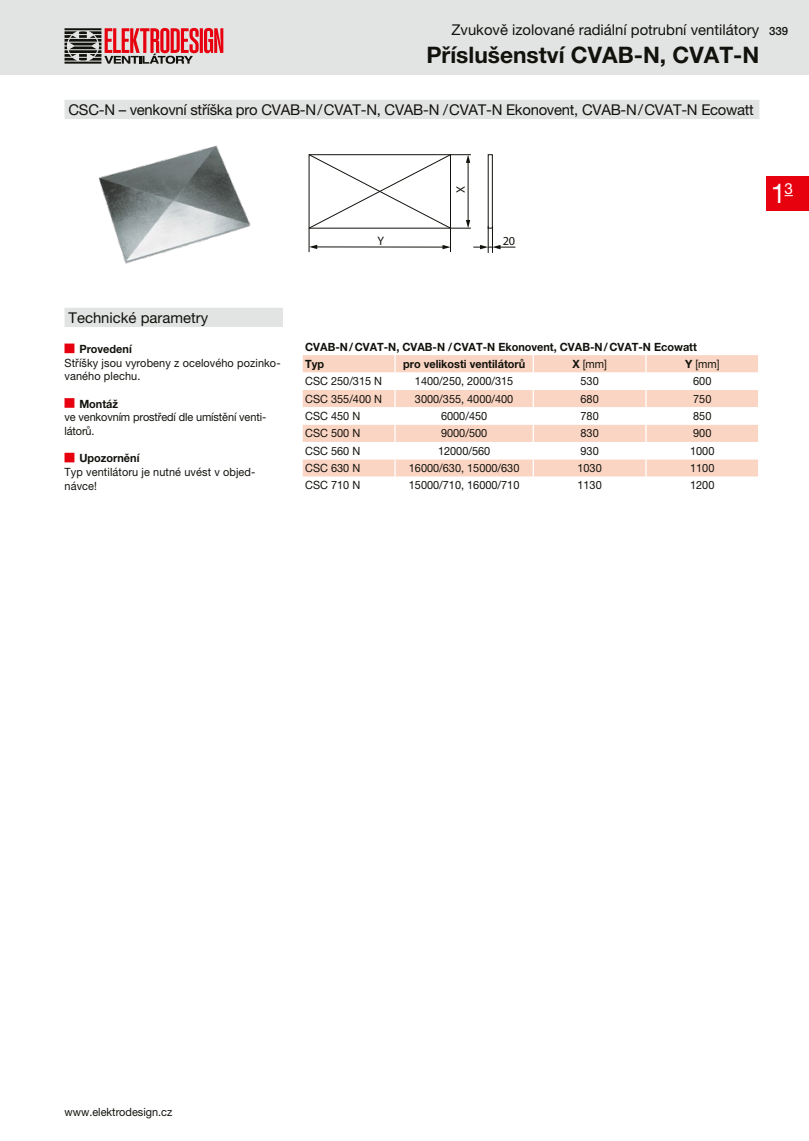
<style>
.page{position:relative;width:809px;height:1141px;background:#fff}
.page>*{position:absolute;margin:0;border:0;box-sizing:border-box;transform-origin:0 0}
.t1{font:27.12px "Helvetica Neue LT Pro";color:#fff}
.t2{font:700 22.75px "Helvetica Neue LT Pro";color:#12120d}
.t3{font:14.88px "Helvetica Neue LT Pro";letter-spacing:-.02em;color:#12120d}
.t4{font:14.88px "Helvetica Neue LT Pro";color:#12120d}
.t5{font:12.25px "Myriad Pro";color:#12120d}
.t6{font:11.38px/13.7px "Helvetica Neue LT Pro";color:#12120d;scale:.96 1}
.t7{font:700 11.38px/17.3px "Helvetica Neue LT Pro";color:#12120d;scale:.96 1}
.t8{font:500 11.38px "Helvetica Neue LT Pro";color:#12120d}
.s1{font-weight:700}
</style>
<div class="page">
<div style="left:0;top:0;width:809px;height:74px;background:#e2e3e3"></div>
<svg style="left:64px;top:28px;width:159px;height:36px"></svg>
<div style="left:766px;top:176px;width:43px;height:35px;background:#e7000e"></div>
<div style="left:64px;top:100px;width:695px;height:19px;background:#e2e3e3"></div>
<img style="left:98px;top:145px;width:153px;height:119px">
<svg style="left:308px;top:154px;width:207px;height:99px"></svg>
<div style="left:64px;top:308px;width:219px;height:19px;background:#e2e3e3"></div>
<div style="left:64px;top:344px;width:10px;height:9px;background:#e7000e"></div>
<div style="left:64px;top:398px;width:10px;height:10px;background:#e7000e"></div>
<div style="left:64px;top:453px;width:10px;height:9px;background:#e7000e"></div>
<svg style="left:303px;top:355px;width:455px;height:18px;background:#fbd7c6"></svg>
<svg style="left:303px;top:390px;width:455px;height:87px;fill:#fbd5c3"></svg>
<svg style="left:394px;top:355px;width:2px;height:122px"></svg>
<svg style="left:532px;top:355px;width:2px;height:122px"></svg>
<svg style="left:645px;top:355px;width:1px;height:122px"></svg>
<h3 class="t4" style="left:451px;top:21px;width:309px">Zvukově izolované radiální potrubní ventilátory</h3>
<h2 class="t2" style="left:426px;top:41px;width:334px">Příslušenství CVAB-N, CVAT-N</h2>
<h3 class="t3" style="left:68px;top:101px;width:687px">CSC-N – venkovní stříška pro CVAB-N/CVAT-N, CVAB-N /CVAT-N Ekonovent, CVAB-N/CVAT-N Ecowatt</h3>
<p class="t8" style="left:769px;top:25px;width:20px">339</p>
<p class="t5" style="left:453px;top:193px;width:8px;rotate:-90deg">X</p>
<p class="t5" style="left:377px;top:233px;width:8px">Y</p>
<p class="t5" style="left:502px;top:233px;width:14px">20</p>
<h1 class="t1" style="left:770px;top:177px;width:24px">1<sup>3</sup></h1>
<h3 class="t4" style="left:68px;top:309px;width:141px">Technické parametry</h3>
<p class="t7" style="left:79px;top:340px;width:56px">Provedení</p>
<p class="t6" style="left:64px;top:356px;width:226px">Stříšky jsou vyrobeny z ocelového pozinko&shy;vaného plechu.</p>
<p class="t7" style="left:79px;top:395px;width:42px">Montáž</p>
<p class="t6" style="left:64px;top:410px;width:212px">ve venkovním prostředí dle umístění venti&shy;látorů.</p>
<p class="t7" style="left:79px;top:449px;width:64px">Upozornění</p>
<p class="t6" style="left:64px;top:465px;width:200px">Typ ventilátoru je nutné uvést v objed&shy;návce!</p>
<p class="t7" style="left:305px;top:338px;width:409px">CVAB-N/CVAT-N, CVAB-N /CVAT-N Ekonovent, CVAB-N/CVAT-N Ecowatt<br>Typ</p>
<p class="t7" style="left:403px;top:355px;width:129px">pro velikosti ventilátorů</p>
<p class="t6" style="left:572px;top:357px;width:38px"><span class="s1">X</span> [mm]</p>
<p class="t6" style="left:685px;top:357px;width:38px"><span class="s1">Y</span> [mm]</p>
<p class="t6" style="left:305px;top:374px;width:82px">CSC 250/315 N</p>
<p class="t6" style="left:415px;top:374px;width:104px">1400/250, 2000/315</p>
<p class="t6" style="left:580px;top:374px;width:20px">530</p>
<p class="t6" style="left:693px;top:374px;width:20px">600</p>
<p class="t6" style="left:305px;top:392px;width:82px">CSC 355/400 N</p>
<p class="t6" style="left:415px;top:392px;width:104px">3000/355, 4000/400</p>
<p class="t6" style="left:580px;top:392px;width:20px">680</p>
<p class="t6" style="left:693px;top:392px;width:20px">750</p>
<p class="t6" style="left:305px;top:409px;width:59px">CSC 450 N</p>
<p class="t6" style="left:441px;top:409px;width:50px">6000/450</p>
<p class="t6" style="left:580px;top:409px;width:20px">780</p>
<p class="t6" style="left:693px;top:409px;width:20px">850</p>
<p class="t6" style="left:305px;top:426px;width:59px">CSC 500 N</p>
<p class="t6" style="left:441px;top:426px;width:50px">9000/500</p>
<p class="t6" style="left:580px;top:426px;width:20px">830</p>
<p class="t6" style="left:693px;top:426px;width:20px">900</p>
<p class="t6" style="left:305px;top:444px;width:59px">CSC 560 N</p>
<p class="t6" style="left:438px;top:444px;width:56px">12000/560</p>
<p class="t6" style="left:580px;top:444px;width:20px">930</p>
<p class="t6" style="left:690px;top:444px;width:27px">1000</p>
<p class="t6" style="left:305px;top:461px;width:59px">CSC 630 N</p>
<p class="t6" style="left:409px;top:461px;width:117px">16000/630, 15000/630</p>
<p class="t6" style="left:577px;top:461px;width:27px">1030</p>
<p class="t6" style="left:690px;top:461px;width:27px">1100</p>
<p class="t6" style="left:305px;top:478px;width:59px">CSC 710 N</p>
<p class="t6" style="left:409px;top:478px;width:117px">15000/710, 16000/710</p>
<p class="t6" style="left:577px;top:478px;width:27px">1130</p>
<p class="t6" style="left:690px;top:478px;width:27px">1200</p>
<p class="t6" style="left:64px;top:1105px;width:114px">www.elektrodesign.cz</p>
</div>
